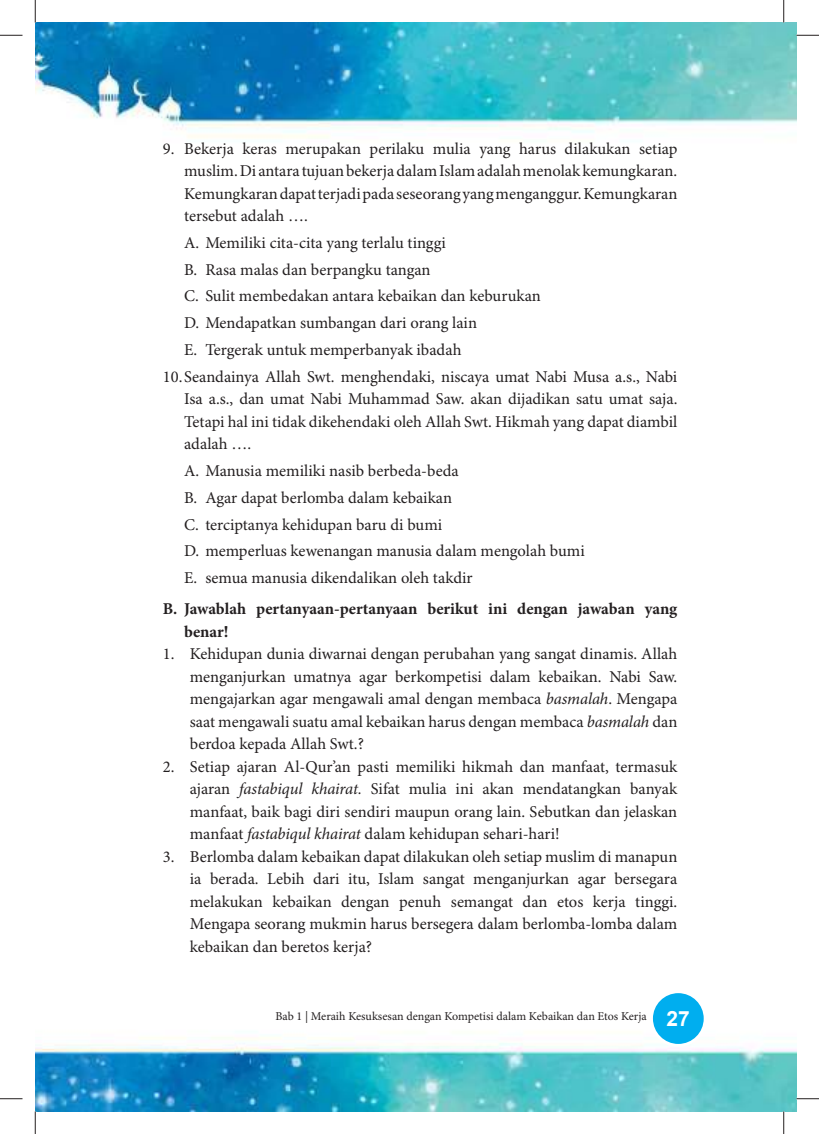
<style>
.page{position:relative;width:819px;height:1134px;background:#fff}
.page>*{position:absolute;margin:0;border:0;box-sizing:border-box;transform-origin:0 0}
.t1{font:16.5px/22.5px "Minion Pro";color:#231f20;text-align:justify}
.t2{font:700 16.5px/22.5px "Minion Pro";color:#231f20}
.t3{font:12px "Minion Pro";color:#231f20}
.s1{font-style:italic}
.s2{font-family:"Arial";font-weight:700;font-size:21px;color:#fff}
</style>
<div class="page">
<img style="left:35px;top:22px;width:761px;height:1089px">
<div style="left:651px;top:991px;width:54px;height:54px;background:#00aeef;border-radius:50%"></div>
<div style="left:650px;top:990px;width:57px;height:56px;border:3px solid #fff;border-radius:50%"></div>
<hr style="left:783px;top:0;width:2px;height:23px;background:#fff">
<svg style="left:0;top:35px;width:23px;height:1px"></svg>
<svg style="left:796px;top:35px;width:23px;height:1px"></svg>
<svg style="left:0;top:1098px;width:23px;height:1px"></svg>
<svg style="left:796px;top:1098px;width:23px;height:1px"></svg>
<svg style="left:35px;top:0;width:1px;height:23px"></svg>
<svg style="left:35px;top:1111px;width:1px;height:23px"></svg>
<svg style="left:783px;top:0;width:1px;height:23px"></svg>
<svg style="left:783px;top:1111px;width:1px;height:23px"></svg>
<p class="t1" style="left:184px;top:138px;width:495px;text-indent:-21px">9. Bekerja keras merupakan perilaku mulia yang harus dilakukan setiap muslim. Di antara tujuan bekerja dalam Islam adalah menolak kemungkaran.<br>Kemungkaran dapat terjadi pada seseorang yang menganggur. Kemungkaran tersebut adalah ….</p>
<p class="t1" style="left:184px;top:230px;width:358px;line-height:26.7px;text-align:left">A. Memiliki cita-cita yang terlalu tinggi<br>B. Rasa malas dan berpangku tangan<br>C. Sulit membedakan antara kebaikan dan keburukan D. Mendapatkan sumbangan dari orang lain<br>E. Tergerak untuk memperbanyak ibadah</p>
<p class="t1" style="left:184px;top:366px;width:495px;text-indent:-21px">10. Seandainya Allah Swt. menghendaki, niscaya umat Nabi Musa a.s., Nabi Isa a.s., dan umat Nabi Muhammad Saw. akan dijadikan satu umat saja.<br>Tetapi hal ini tidak dikehendaki oleh Allah Swt. Hikmah yang dapat diambil adalah ….</p>
<p class="t1" style="left:184px;top:458px;width:402px;line-height:26.7px;text-align:left">A. Manusia memiliki nasib berbeda-beda<br>B. Agar dapat berlomba dalam kebaikan<br>C. terciptanya kehidupan baru di bumi<br>D. memperluas kewenangan manusia dalam mengolah bumi E. semua manusia dikendalikan oleh takdir</p>
<p class="t2" style="left:184px;top:599px;width:495px;text-indent:-21px">B. Jawablah pertanyaan-pertanyaan berikut ini dengan jawaban yang benar!</p>
<p class="t1" style="left:190px;top:643px;width:489px;text-indent:-27px">1. Kehidupan dunia diwarnai dengan perubahan yang sangat dinamis. Allah menganjurkan umatnya agar berkompetisi dalam kebaikan. Nabi Saw. mengajarkan agar mengawali amal dengan membaca <span class="s1">basmalah</span>. Mengapa saat mengawali suatu amal kebaikan harus dengan membaca <span class="s1">basmalah</span> dan berdoa kepada Allah Swt.?</p>
<p class="t1" style="left:190px;top:755px;width:489px;text-indent:-27px">2. Setiap ajaran Al-Qur’an pasti memiliki hikmah dan manfaat, termasuk ajaran <span class="s1">fastabiqul khairat.</span> Sifat mulia ini akan mendatangkan banyak manfaat, baik bagi diri sendiri maupun orang lain. Sebutkan dan jelaskan manfaat <span class="s1">fastabiqul khairat</span> dalam kehidupan sehari-hari!</p>
<p class="t1" style="left:190px;top:845px;width:489px;text-indent:-27px">3. Berlomba dalam kebaikan dapat dilakukan oleh setiap muslim di manapun ia berada. Lebih dari itu, Islam sangat menganjurkan agar bersegara melakukan kebaikan dengan penuh semangat dan etos kerja tinggi.<br>Mengapa seorang mukmin harus bersegera dalam berlomba-lomba dalam kebaikan dan beretos kerja?</p>
<p class="t3" style="left:275px;top:1009px;width:416px">Bab 1 | Meraih Kesuksesan dengan Kompetisi dalam Kebaikan dan Etos Kerja <span class="s2">27</span></p>
</div>
